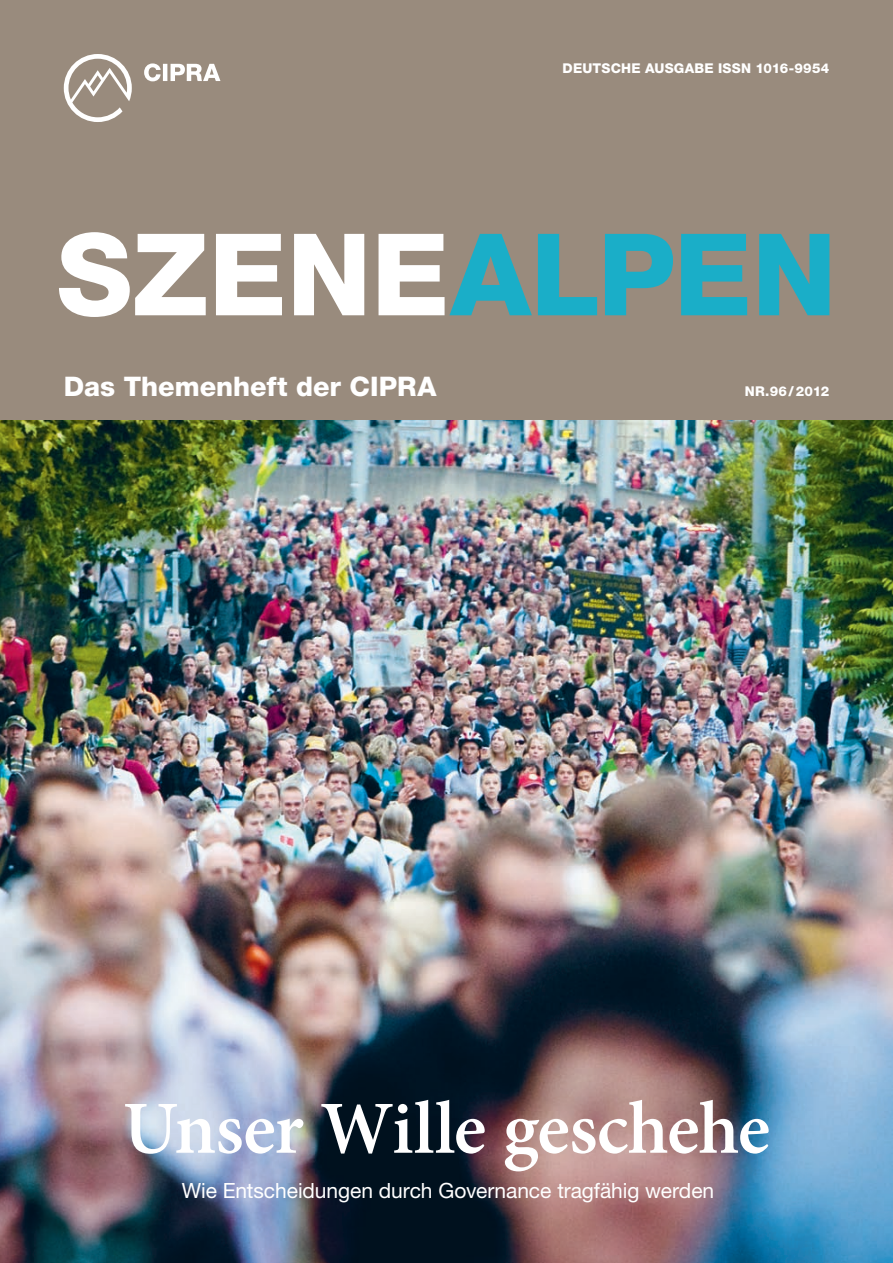
<style>
.page{position:relative;width:893px;height:1263px;background:#fff}
.page>*{position:absolute;margin:0;border:0;box-sizing:border-box;transform-origin:0 0}
.t1{font:800 114px "Helvetica Neue LT Pro";color:#fff}
.t2{font:600 75px "Minion Pro";letter-spacing:-.01em;color:#fff}
.t3{font:800 27px "Helvetica Neue LT Pro";letter-spacing:.005em;color:#fff}
.t4{font:21px "Helvetica Neue LT Pro";letter-spacing:-.005em;color:#fff}
.t5{font:800 13.5px "Helvetica Neue LT Pro";letter-spacing:.015em;color:#fff}
.s1{color:#1aaec8}
</style>
<div class="page">
<div style="left:0;top:0;width:893px;height:423px;background:#998b7d"></div>
<svg style="left:64px;top:54px;width:68px;height:68px"></svg>
<svg style="left:144px;top:63px;width:76px;height:18px"></svg>
<img style="left:0;top:421px;width:893px;height:842px">
<p class="t5" style="left:563px;top:61px;width:268px">DEUTSCHE AUSGABE ISSN 1016-9954</p>
<h1 class="t1" style="left:56px;top:207px;width:782px">SZENE<span class="s1">ALPEN</span></h1>
<p class="t3" style="left:64px;top:370px;width:374px">DAS THEMENHEFT DER CIPRA</p>
<p class="t5" style="left:745px;top:383px;width:86px">NR.96/2012</p>
<h2 class="t2" style="left:123px;top:1077px;width:649px">Unser Wille geschehe</h2>
<p class="t4" style="left:182px;top:1178px;width:534px">Wie Entscheidungen durch Governance tragfähig werden</p>
</div>
